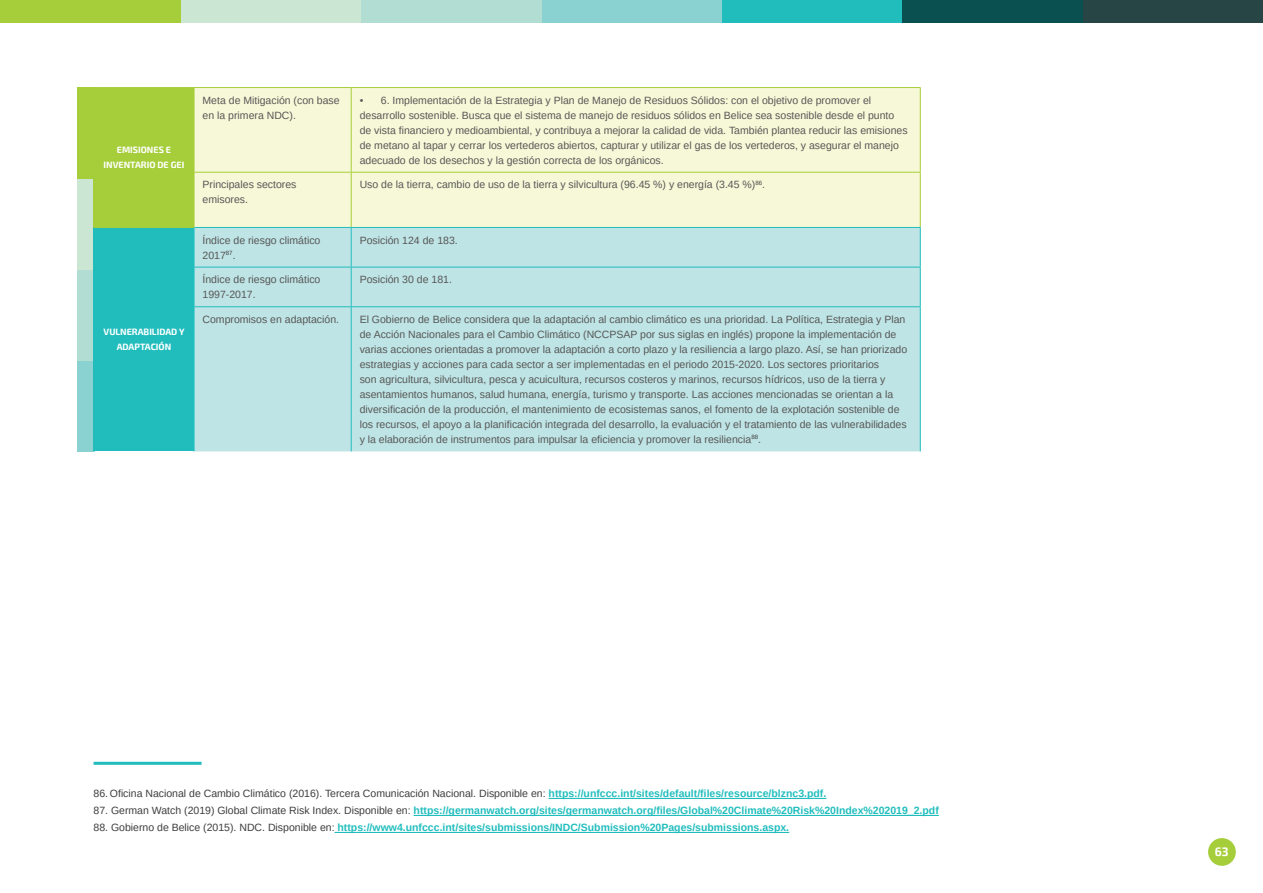
<style>
.page{position:relative;width:1263px;height:893px;background:#fff}
.page>*{position:absolute;margin:0;border:0;box-sizing:border-box;transform-origin:0 0}
.t1{font:700 12px "Exo 2";color:#fff}
._000text_tabla{font:10.5px/15px "Arimo";color:#575756}
._000nota_de_pie{font:700 10.5px "Arimo";color:#21bdbd}
._000nota_de_pie-2{font:10.5px "Arimo";color:#3e3e3f}
.tex-intro-concep{font:700 9px/15px "Exo 2";color:#fff;text-align:center}
._000text_tabla-2{font:700 9px/15px "Exo 2";color:#fff;text-align:center}
.s1{font-weight:700;color:#21bdbd}
.s2{font-weight:400;color:#3e3e3f}
</style>
<div class="page">
<div style="left:77px;top:360px;width:17px;height:92px;background:#89d2d1"></div>
<div style="left:77px;top:269px;width:17px;height:91px;background:#b1ddd3"></div>
<div style="left:77px;top:178px;width:17px;height:91px;background:#cbe6d3"></div>
<div style="left:77px;top:87px;width:17px;height:91px;background:#a6ce3b"></div>
<div style="left:1082px;top:0;width:181px;height:22px;background:#284545"></div>
<div style="left:902px;top:0;width:180px;height:22px;background:#0b5051"></div>
<div style="left:722px;top:0;width:180px;height:22px;background:#21bdbd"></div>
<div style="left:541px;top:0;width:181px;height:22px;background:#89d2d1"></div>
<div style="left:361px;top:0;width:180px;height:22px;background:#b1ddd3"></div>
<div style="left:180px;top:0;width:181px;height:22px;background:#cbe6d3"></div>
<div style="left:0;top:0;width:180px;height:22px;background:#a6ce3b"></div>
<div style="left:1208px;top:838px;width:28px;height:28px;background:#a6ce3b;border-radius:50%"></div>
<div style="left:94px;top:88px;width:100px;height:139px;background:#a6ce3b"></div>
<div style="left:195px;top:88px;width:725px;height:139px;background:#f7f8d8"></div>
<div style="left:94px;top:227px;width:100px;height:224px;background:#21bdbd"></div>
<div style="left:195px;top:228px;width:725px;height:223px;background:#bfe4e5"></div>
<hr style="left:94px;top:87px;width:100px;height:1px;background:#a6ce3b">
<hr style="left:194px;top:88px;width:1px;height:84px;background:#a6ce3b">
<hr style="left:194px;top:172px;width:1px;height:55px;background:#a6ce3b">
<hr style="left:94px;top:227px;width:100px;height:1px;background:#a6ce3b">
<hr style="left:194px;top:87px;width:157px;height:1px;background:#a6ce39">
<hr style="left:351px;top:87px;width:570px;height:1px;background:#a6ce39">
<hr style="left:351px;top:88px;width:1px;height:84px;background:#a6ce39">
<hr style="left:920px;top:88px;width:1px;height:84px;background:#a6ce39">
<hr style="left:194px;top:172px;width:157px;height:1px;background:#a6ce39">
<hr style="left:351px;top:172px;width:570px;height:1px;background:#a6ce39">
<hr style="left:351px;top:173px;width:1px;height:54px;background:#a6ce39">
<hr style="left:920px;top:173px;width:1px;height:54px;background:#a6ce39">
<hr style="left:194px;top:227px;width:157px;height:1px;background:#21bdbd">
<hr style="left:351px;top:227px;width:570px;height:1px;background:#21bdbd">
<hr style="left:351px;top:228px;width:1px;height:39px;background:#21bdbd">
<hr style="left:920px;top:228px;width:1px;height:39px;background:#21bdbd">
<hr style="left:194px;top:267px;width:157px;height:1px;background:#21bdbd">
<hr style="left:351px;top:267px;width:570px;height:1px;background:#21bdbd">
<hr style="left:351px;top:267px;width:1px;height:39px;background:#21bdbd">
<hr style="left:920px;top:267px;width:1px;height:39px;background:#21bdbd">
<hr style="left:194px;top:306px;width:157px;height:1px;background:#21bdbd">
<hr style="left:351px;top:306px;width:570px;height:1px;background:#21bdbd">
<hr style="left:351px;top:307px;width:1px;height:144px;background:#21bdbd">
<hr style="left:920px;top:307px;width:1px;height:144px;background:#21bdbd">
<hr style="left:194px;top:228px;width:1px;height:39px;background:#21bdbd">
<hr style="left:194px;top:267px;width:1px;height:40px;background:#21bdbd">
<hr style="left:194px;top:307px;width:1px;height:144px;background:#21bdbd">
<hr style="left:94px;top:762px;width:108px;height:3px;background:#21bdbd">
<hr style="left:549px;top:798px;width:277px;height:1px;background:#21bdbd">
<hr style="left:414px;top:815px;width:525px;height:1px;background:#21bdbd">
<hr style="left:335px;top:832px;width:454px;height:1px;background:#21bdbd">
<p class="tex-intro-concep" style="left:104px;top:143px;width:82px">EMISIONES E<br>INVENTARIO DE GEI</p>
<p class="_000text_tabla-2" style="left:104px;top:325px;width:82px">VULNERABILIDAD Y<br>ADAPTACIÓN</p>
<p class="_000text_tabla" style="left:203px;top:93px;width:139px">Meta de Mitigación (con base en la primera NDC).</p>
<p class="_000text_tabla" style="left:360px;top:93px;width:549px">• 6. Implementación de la Estrategia y Plan de Manejo de Residuos Sólidos: con el objetivo de promover el desarrollo sostenible. Busca que el sistema de manejo de residuos sólidos en Belice sea sostenible desde el punto de vista financiero y medioambiental, y contribuya a mejorar la calidad de vida. También plantea reducir las emisiones de metano al tapar y cerrar los vertederos abiertos, capturar y utilizar el gas de los vertederos, y asegurar el manejo adecuado de los desechos y la gestión correcta de los orgánicos.</p>
<p class="_000text_tabla" style="left:203px;top:177px;width:95px">Principales sectores emisores.</p>
<p class="_000text_tabla" style="left:360px;top:177px;width:407px">Uso de la tierra, cambio de uso de la tierra y silvicultura (96.45 %) y energía (3.45 %)<sup>86</sup>.</p>
<p class="_000text_tabla" style="left:203px;top:233px;width:119px">Índice de riesgo climático<br>2017<sup>87</sup>.</p>
<p class="_000text_tabla" style="left:360px;top:233px;width:100px">Posición 124 de 183.</p>
<p class="_000text_tabla" style="left:203px;top:272px;width:119px">Índice de riesgo climático<br>1997-2017.</p>
<p class="_000text_tabla" style="left:360px;top:272px;width:94px">Posición 30 de 181.</p>
<p class="_000text_tabla" style="left:203px;top:312px;width:138px">Compromisos en adaptación.</p>
<p class="_000text_tabla" style="left:360px;top:312px;width:549px">El Gobierno de Belice considera que la adaptación al cambio climático es una prioridad. La Política, Estrategia y Plan de Acción Nacionales para el Cambio Climático (NCCPSAP por sus siglas en inglés) propone la implementación de varias acciones orientadas a promover la adaptación a corto plazo y la resiliencia a largo plazo. Así, se han priorizado estrategias y acciones para cada sector a ser implementadas en el periodo 2015-2020. Los sectores prioritarios<br>son agricultura, silvicultura, pesca y acuicultura, recursos costeros y marinos, recursos hídricos, uso de la tierra y asentamientos humanos, salud humana, energía, turismo y transporte. Las acciones mencionadas se orientan a la diversificación de la producción, el mantenimiento de ecosistemas sanos, el fomento de la explotación sostenible de los recursos, el apoyo a la planificación integrada del desarrollo, la evaluación y el tratamiento de las vulnerabilidades y la elaboración de instrumentos para impulsar la eficiencia y promover la resiliencia<sup>88</sup>.</p>
<p class="_000nota_de_pie-2" style="left:94px;top:787px;width:734px">86. Oficina Nacional de Cambio Climático (2016). Tercera Comunicación Nacional. Disponible en: <span class="s1">https://unfccc.int/sites/default/files/resource/blznc3.pdf.</span></p>
<p class="_000nota_de_pie" style="left:94px;top:803px;width:847px"><span class="s2">87. German Watch (2019) Global Climate Risk Index. Disponible en:</span> https://germanwatch.org/sites/germanwatch.org/files/Global%20Climate%20Risk%20Index%202019_2.pdf</p>
<p class="_000nota_de_pie" style="left:94px;top:820px;width:697px"><span class="s2">88. Gobierno de Belice (2015). NDC. Disponible en:</span> https://www4.unfccc.int/sites/submissions/INDC/Submission%20Pages/submissions.aspx.</p>
<p class="t1" style="left:1215px;top:844px;width:15px">63</p>
</div>
